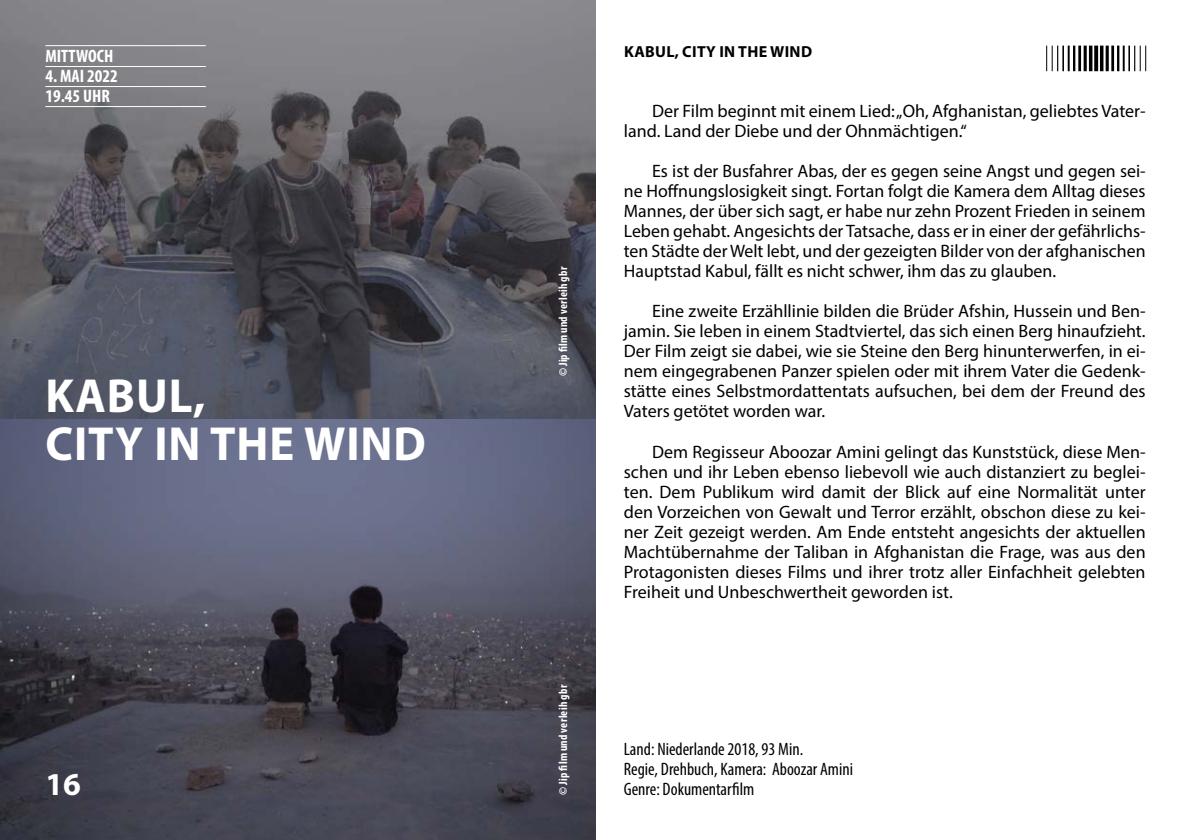
<style>
.page{position:relative;width:1191px;height:840px;background:#fff}
.page>*{position:absolute;margin:0;border:0;box-sizing:border-box;transform-origin:0 0}
.t1{font:700 48px/48px "Myriad Pro";letter-spacing:.02em;color:#fff}
.t2{font:700 32px "Myriad Pro";color:#fff}
.t3{font:18px/20px "Myriad Pro";color:#000;text-align:justify}
.t4{font:condensed 18px/20px "Myriad Pro";color:#000}
.t5{font:700 condensed 18px/20px "Myriad Pro";color:#fff}
.t6{font:700 16px "Myriad Pro";letter-spacing:.02em;color:#000}
.t7{font:700 condensed 12px "Myriad Pro";letter-spacing:.025em;color:#fff}
</style>
<div class="page">
<img style="left:0;top:0;width:595px;height:420px">
<svg style="left:0;top:420px;width:595px;height:419px;background:#505162"></svg>
<hr style="left:45px;top:45px;width:161px;height:1px;background:#fff">
<hr style="left:45px;top:66px;width:161px;height:1px;background:#fff">
<hr style="left:45px;top:86px;width:161px;height:1px;background:#fff">
<hr style="left:45px;top:106px;width:161px;height:1px;background:#fff">
<svg style="left:1094px;top:46px;width:4px;height:25px"></svg>
<hr style="left:1089px;top:46px;width:3px;height:25px;background:#000">
<hr style="left:1083px;top:46px;width:3px;height:25px;background:#000">
<hr style="left:1078px;top:46px;width:3px;height:25px;background:#000">
<hr style="left:1073px;top:46px;width:2px;height:25px;background:#000">
<hr style="left:1067px;top:46px;width:2px;height:25px;background:#000">
<hr style="left:1062px;top:46px;width:2px;height:25px;background:#000">
<svg style="left:1046px;top:46px;width:12px;height:25px"></svg>
<hr style="left:1100px;top:46px;width:3px;height:25px;background:#000">
<hr style="left:1105px;top:46px;width:3px;height:25px;background:#000">
<hr style="left:1111px;top:46px;width:3px;height:25px;background:#000">
<hr style="left:1117px;top:46px;width:2px;height:25px;background:#000">
<hr style="left:1122px;top:46px;width:2px;height:25px;background:#000">
<hr style="left:1128px;top:46px;width:2px;height:25px;background:#000">
<svg style="left:1134px;top:46px;width:12px;height:25px"></svg>
<p class="t5" style="left:45px;top:45px;width:69px">MITTWOCH</p>
<p class="t5" style="left:45px;top:65px;width:74px">4. MAI 2022<br>19.45 UHR</p>
<h1 class="t1" style="left:45px;top:370px;width:382px">KABUL,<br>CITY IN THE WIND</h1>
<h2 class="t2" style="left:45px;top:762px;width:37px">16</h2>
<p class="t7" style="left:555px;top:376px;width:111px;rotate:-90deg">© Jip film und verleih gbr</p>
<p class="t7" style="left:555px;top:794px;width:111px;rotate:-90deg">© Jip film und verleih gbr</p>
<p class="t6" style="left:624px;top:42px;width:190px">KABUL, CITY IN THE WIND</p>
<p class="t3" style="left:624px;top:101px;width:523px;text-indent:28px">Der Film beginnt mit einem Lied: „Oh, Afghanistan, geliebtes Vater&shy;land. Land der Diebe und der Ohnmächtigen.“</p>
<p class="t3" style="left:624px;top:161px;width:523px;text-indent:28px">Es ist der Busfahrer Abas, der es gegen seine Angst und gegen sei&shy;ne Hoffnungslosigkeit singt. Fortan folgt die Kamera dem Alltag dieses Mannes, der über sich sagt, er habe nur zehn Prozent Frieden in seinem Leben gehabt. Angesichts der Tatsache, dass er in einer der gefährlichs&shy;ten Städte der Welt lebt, und der gezeigten Bilder von der afghanischen Hauptstad Kabul, fällt es nicht schwer, ihm das zu glauben.</p>
<p class="t3" style="left:624px;top:301px;width:523px;text-indent:28px">Eine zweite Erzähllinie bilden die Brüder Afshin, Hussein und Ben&shy;jamin. Sie leben in einem Stadtviertel, das sich einen Berg hinaufzieht.<br>Der Film zeigt sie dabei, wie sie Steine den Berg hinunterwerfen, in ei&shy;nem eingegrabenen Panzer spielen oder mit ihrem Vater die Gedenk&shy;stätte eines Selbstmordattentats aufsuchen, bei dem der Freund des Vaters getötet worden war.</p>
<p class="t3" style="left:624px;top:441px;width:523px;text-indent:28px">Dem Regisseur Aboozar Amini gelingt das Kunststück, diese Men&shy;schen und ihr Leben ebenso liebevoll wie auch distanziert zu beglei&shy;ten. Dem Publikum wird damit der Blick auf eine Normalität unter den Vorzeichen von Gewalt und Terror erzählt, obschon diese zu kei&shy;ner Zeit gezeigt werden. Am Ende entsteht angesichts der aktuellen Machtübernahme der Taliban in Afghanistan die Frage, was aus den Protagonisten dieses Films und ihrer trotz aller Einfachheit gelebten Freiheit und Unbeschwertheit geworden ist.</p>
<p class="t4" style="left:624px;top:738px;width:231px">Land: Niederlande 2018, 93 Min.<br>Regie, Drehbuch, Kamera: Aboozar Amini</p>
<p class="t4" style="left:624px;top:777px;width:132px">Genre: Dokumentarfilm</p>
</div>
